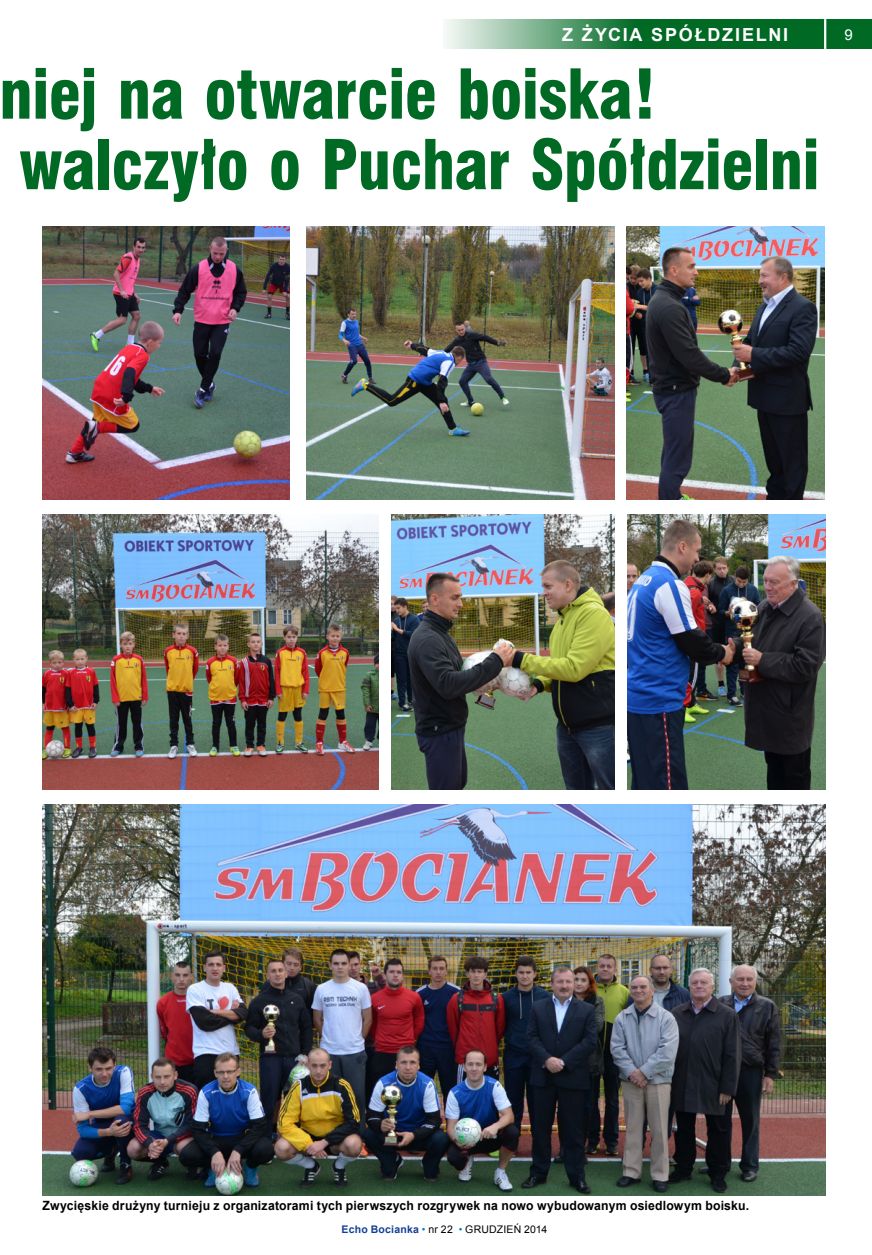
<style>
.page{position:relative;width:872px;height:1255px;background:#fff}
.page>*{position:absolute;margin:0;border:0;box-sizing:border-box;transform-origin:0 0}
.t1{font:63px/70.5px "Swis 721 Blk Cn PL";letter-spacing:-.01em;color:#006a25}
.t2{font:700 18px "Arial";letter-spacing:.1em;color:#fff}
.t3{font:15px "Arial";color:#fff}
.t4{font:700 12.75px "Arial";letter-spacing:.015em;color:#000;scale:.96 1}
.t5{font:10.5px "Arial";letter-spacing:.01em;color:#000}
.s1{font-weight:700;color:#134094}
.s2{color:#0081bf}
</style>
<div class="page">
<svg style="left:446px;top:19px;width:426px;height:30px;background:#368953"></svg>
<hr style="left:824px;top:19px;width:2px;height:30px;background:#fff">
<img style="left:43px;top:804px;width:782px;height:391px">
<img style="left:306px;top:227px;width:308px;height:273px">
<img style="left:627px;top:514px;width:198px;height:275px">
<img style="left:43px;top:227px;width:246px;height:273px">
<img style="left:43px;top:514px;width:335px;height:275px">
<img style="left:626px;top:227px;width:198px;height:273px">
<img style="left:391px;top:514px;width:223px;height:275px">
<h2 class="t2" style="left:562px;top:22px;width:228px">Z ŻYCIA SPÓŁDZIELNI</h2>
<p class="t3" style="left:844px;top:25px;width:10px">9</p>
<h1 class="t1" style="left:19px;top:59px;width:802px;text-indent:-20px">niej na otwarcie boiska! walczyło o Puchar Spółdzielni</h1>
<p class="t4" style="left:43px;top:1196px;width:737px">Zwycięskie drużyny turnieju z organizatorami tych pierwszych rozgrywek na nowo wybudowanym osiedlowym boisku.</p>
<p class="t5" style="left:341px;top:1222px;width:207px"><span class="s1">Echo Bocianka</span> <span class="s2">•</span> nr 22 <span class="s2">•</span> GRUDZIEŃ 2014</p>
</div>
